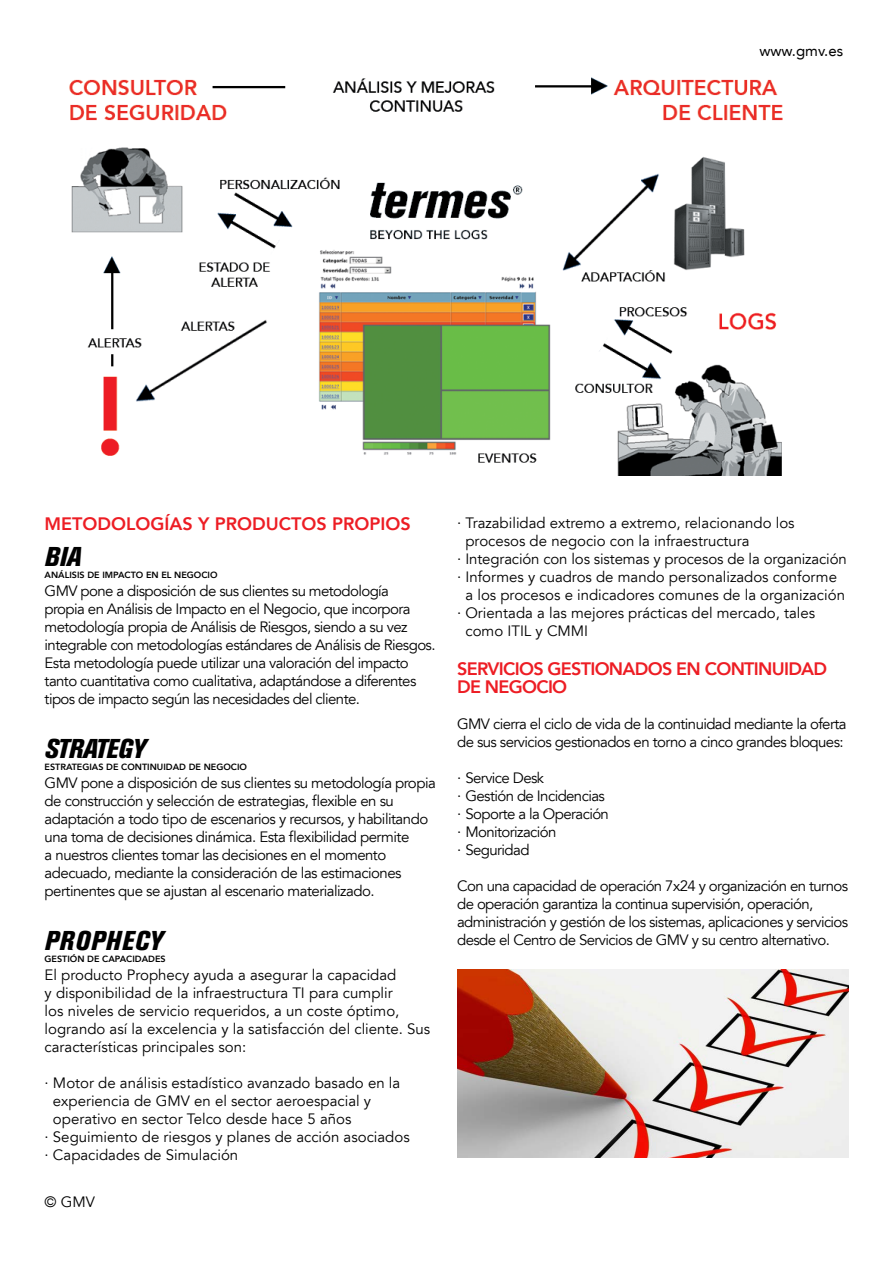
<style>
.page{position:relative;width:893px;height:1263px;background:#fff}
.page>*{position:absolute;margin:0;border:0;box-sizing:border-box;transform-origin:0 0}
.t1{font:italic 800 condensed 27px "Akzidenz Grotesk BE";letter-spacing:-.02em;color:#000}
.t2{font:italic 800 condensed 27px "Akzidenz Grotesk BE";letter-spacing:.04em;color:#000}
.t3{font:italic 800 condensed 27px "Akzidenz Grotesk BE";color:#000}
.t4{font:800 18px/18px "Avenir LT";letter-spacing:-.04em;color:#ed1d24}
.t5{font:800 18px "Avenir LT";color:#ed1d24}
.t6{font:15px/18px "Avenir LT";letter-spacing:-.035em;color:#000}
.t7{font:15px/18px "Avenir LT";color:#000}
.t8{font:15px "Avenir LT";letter-spacing:-.01em;color:#000}
.t9{font:15px "Avenir LT";color:#000}
.t10{font:800 9px "Avenir LT";color:#000}
</style>
<div class="page">
<img style="left:69px;top:77px;width:714px;height:398px">
<img style="left:458px;top:970px;width:390px;height:188px">
<p class="t9" style="left:759px;top:42px;width:85px">www.gmv.es</p>
<p class="t5" style="left:45px;top:513px;width:368px">METODOLOGÍAS Y PRODUCTOS PROPIOS</p>
<h1 class="t3" style="left:45px;top:542px;width:38px">BIA</h1>
<p class="t10" style="left:45px;top:569px;width:174px">ANÁLISIS DE IMPACTO EN EL NEGOCIO</p>
<p class="t6" style="left:45px;top:582px;width:392px">GMV pone a disposición de sus clientes su metodología<br>propia en Análisis de Impacto en el Negocio, que incorpora metodología propia de Análisis de Riesgos, siendo a su vez integrable con metodologías estándares de Análisis de Riesgos.<br>Esta metodología puede utilizar una valoración del impacto tanto cuantitativa como cualitativa, adaptándose a diferentes tipos de impacto según las necesidades del cliente.</p>
<h1 class="t1" style="left:45px;top:734px;width:103px">STRATEGY</h1>
<p class="t10" style="left:45px;top:761px;width:204px">ESTRATEGIAS DE CONTINUIDAD DE NEGOCIO</p>
<p class="t6" style="left:45px;top:774px;width:393px">GMV pone a disposición de sus clientes su metodología propia de construcción y selección de estrategias, flexible en su adaptación a todo tipo de escenarios y recursos, y habilitando una toma de decisiones dinámica. Esta flexibilidad permite<br>a nuestros clientes tomar las decisiones en el momento adecuado, mediante la consideración de las estimaciones pertinentes que se ajustan al escenario materializado.</p>
<h1 class="t2" style="left:45px;top:926px;width:120px">PROPHECY</h1>
<p class="t10" style="left:45px;top:953px;width:123px">GESTIÓN DE CAPACIDADES</p>
<p class="t7" style="left:45px;top:966px;width:387px">El producto Prophecy ayuda a asegurar la capacidad<br>y disponibilidad de la infraestructura TI para cumplir<br>los niveles de servicio requeridos, a un coste óptimo, logrando así la excelencia y la satisfacción del cliente. Sus características principales son:</p>
<p class="t7" style="left:45px;top:1074px;width:357px">· Motor de análisis estadístico avanzado basado en la</p>
<p class="t7" style="left:53px;top:1092px;width:320px">experiencia de GMV en el sector aeroespacial y</p>
<p class="t7" style="left:53px;top:1110px;width:300px">operativo en sector Telco desde hace 5 años</p>
<p class="t7" style="left:45px;top:1128px;width:367px">· Seguimiento de riesgos y planes de acción asociados</p>
<p class="t7" style="left:45px;top:1146px;width:195px">· Capacidades de Simulación</p>
<p class="t6" style="left:45px;top:1193px;width:52px">© GMV</p>
<p class="t7" style="left:457px;top:514px;width:339px">· Trazabilidad extremo a extremo, relacionando los</p>
<p class="t7" style="left:465px;top:532px;width:286px">procesos de negocio con la infraestructura</p>
<p class="t8" style="left:457px;top:550px;width:391px">· Integración con los sistemas y procesos de la organización</p>
<p class="t7" style="left:457px;top:568px;width:381px">· Informes y cuadros de mando personalizados conforme</p>
<p class="t7" style="left:465px;top:586px;width:381px">a los procesos e indicadores comunes de la organización</p>
<p class="t7" style="left:457px;top:604px;width:360px">· Orientada a las mejores prácticas del mercado, tales</p>
<p class="t7" style="left:465px;top:622px;width:124px">como ITIL y CMMI</p>
<p class="t4" style="left:457px;top:660px;width:372px">SERVICIOS GESTIONADOS EN CONTINUIDAD<br>DE NEGOCIO</p>
<p class="t6" style="left:457px;top:715px;width:391px">GMV cierra el ciclo de vida de la continuidad mediante la oferta de sus servicios gestionados en torno a cinco grandes bloques:</p>
<p class="t6" style="left:457px;top:769px;width:153px">· Service Desk<br>· Gestión de Incidencias · Soporte a la Operación · Monitorización<br>· Seguridad</p>
<p class="t6" style="left:457px;top:877px;width:393px">Con una capacidad de operación 7x24 y organización en turnos de operación garantiza la continua supervisión, operación, administración y gestión de los sistemas, aplicaciones y servicios desde el Centro de Servicios de GMV y su centro alternativo.</p>
</div>
